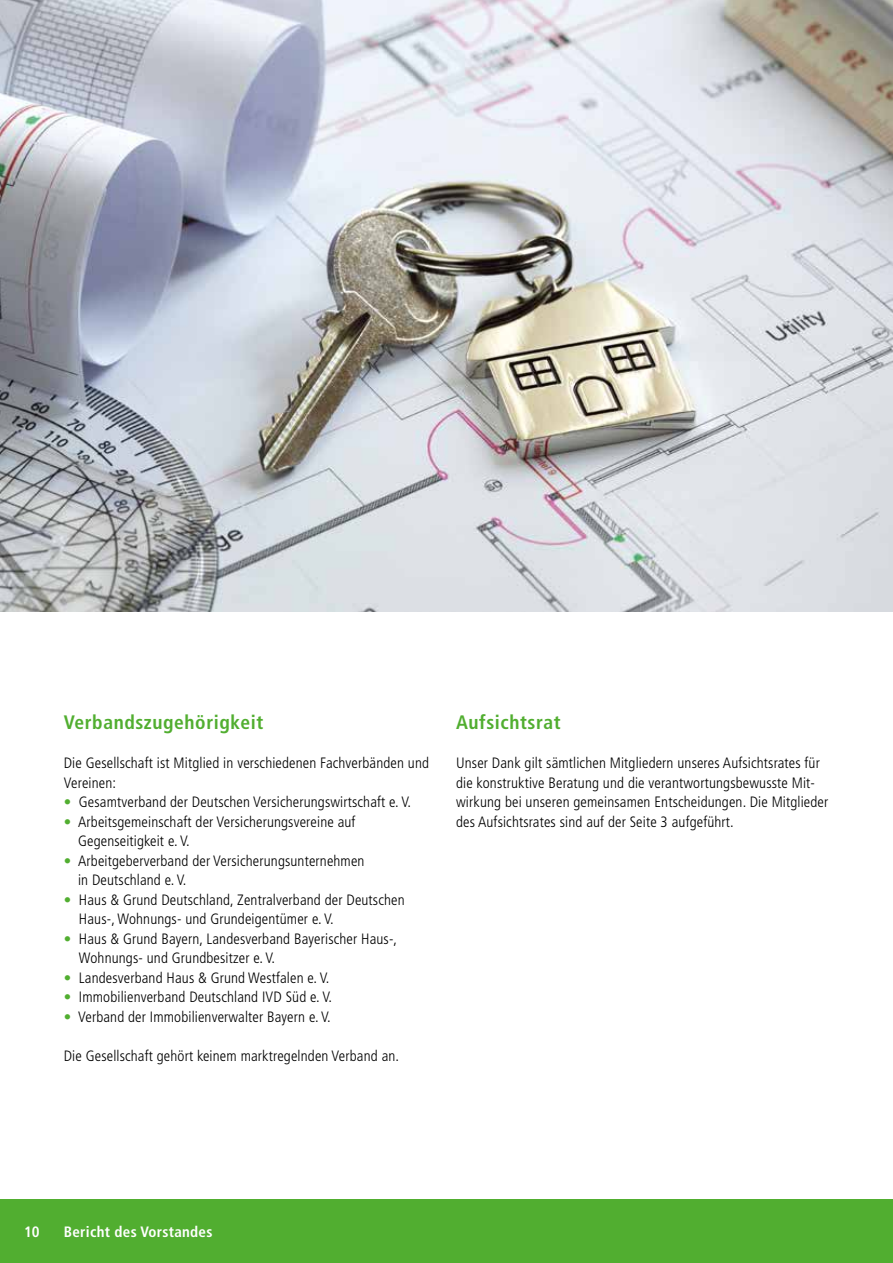
<style>
.page{position:relative;width:893px;height:1263px;background:#fff}
.page>*{position:absolute;margin:0;border:0;box-sizing:border-box;transform-origin:0 0}
.t1{font:700 condensed 19.5px "Frutiger";letter-spacing:.03em;color:#51ae30}
.t2{font:300 condensed 15px/19.5px "Frutiger";letter-spacing:.01em;color:#000}
.t3{font:700 condensed 15px "Frutiger";letter-spacing:.02em;color:#fff}
.s1{color:#51ae30}
</style>
<div class="page">
<div style="left:0;top:1199px;width:893px;height:64px;background:#51ae30"></div>
<img style="left:0;top:0;width:893px;height:612px">
<h1 class="t1" style="left:64px;top:711px;width:201px">Verbandszugehörigkeit</h1>
<p class="t2" style="left:64px;top:753px;width:367px">Die Gesellschaft ist Mitglied in verschiedenen Fachverbänden und<br>Vereinen:</p>
<p class="t2" style="left:64px;top:792px;width:349px"><span class="s1">•</span> Gesamtverband der Deutschen Versicherungswirtschaft e. V.</p>
<p class="t2" style="left:78px;top:812px;width:279px;text-indent:-14px"><span class="s1">•</span> Arbeitsgemeinschaft der Versicherungsvereine auf<br>Gegenseitigkeit e. V.</p>
<p class="t2" style="left:78px;top:851px;width:288px;text-indent:-14px"><span class="s1">•</span> Arbeitgeberverband der Versicherungsunternehmen in Deutschland e. V.</p>
<p class="t2" style="left:79px;top:890px;width:327px;text-indent:-15px"><span class="s1">•</span> Haus &amp; Grund Deutschland, Zentralverband der Deutschen<br>Haus-, Wohnungs- und Grundeigentümer e. V.</p>
<p class="t2" style="left:79px;top:929px;width:320px;text-indent:-15px"><span class="s1">•</span> Haus &amp; Grund Bayern, Landesverband Bayerischer Haus-,<br>Wohnungs- und Grundbesitzer e. V.</p>
<p class="t2" style="left:64px;top:968px;width:267px"><span class="s1">•</span> Landesverband Haus &amp; Grund Westfalen e. V.</p>
<p class="t2" style="left:64px;top:987px;width:270px"><span class="s1">•</span> Immobilienverband Deutschland IVD Süd e. V.</p>
<p class="t2" style="left:64px;top:1007px;width:268px"><span class="s1">•</span> Verband der Immobilienverwalter Bayern e. V.</p>
<p class="t2" style="left:64px;top:1046px;width:337px">Die Gesellschaft gehört keinem marktregelnden Verband an.</p>
<h1 class="t1" style="left:456px;top:711px;width:106px">Aufsichtsrat</h1>
<p class="t2" style="left:456px;top:753px;width:374px">Unser Dank gilt sämtlichen Mitgliedern unseres Aufsichtsrates für die konstruktive Beratung und die verantwortungsbewusste Mit&shy;wirkung bei unseren gemeinsamen Entscheidungen. Die Mitglieder des Aufsichtsrates sind auf der Seite 3 aufgeführt.</p>
<p class="t3" style="left:24px;top:1223px;width:17px">10</p>
<p class="t3" style="left:64px;top:1223px;width:150px">Bericht des Vorstandes</p>
</div>
